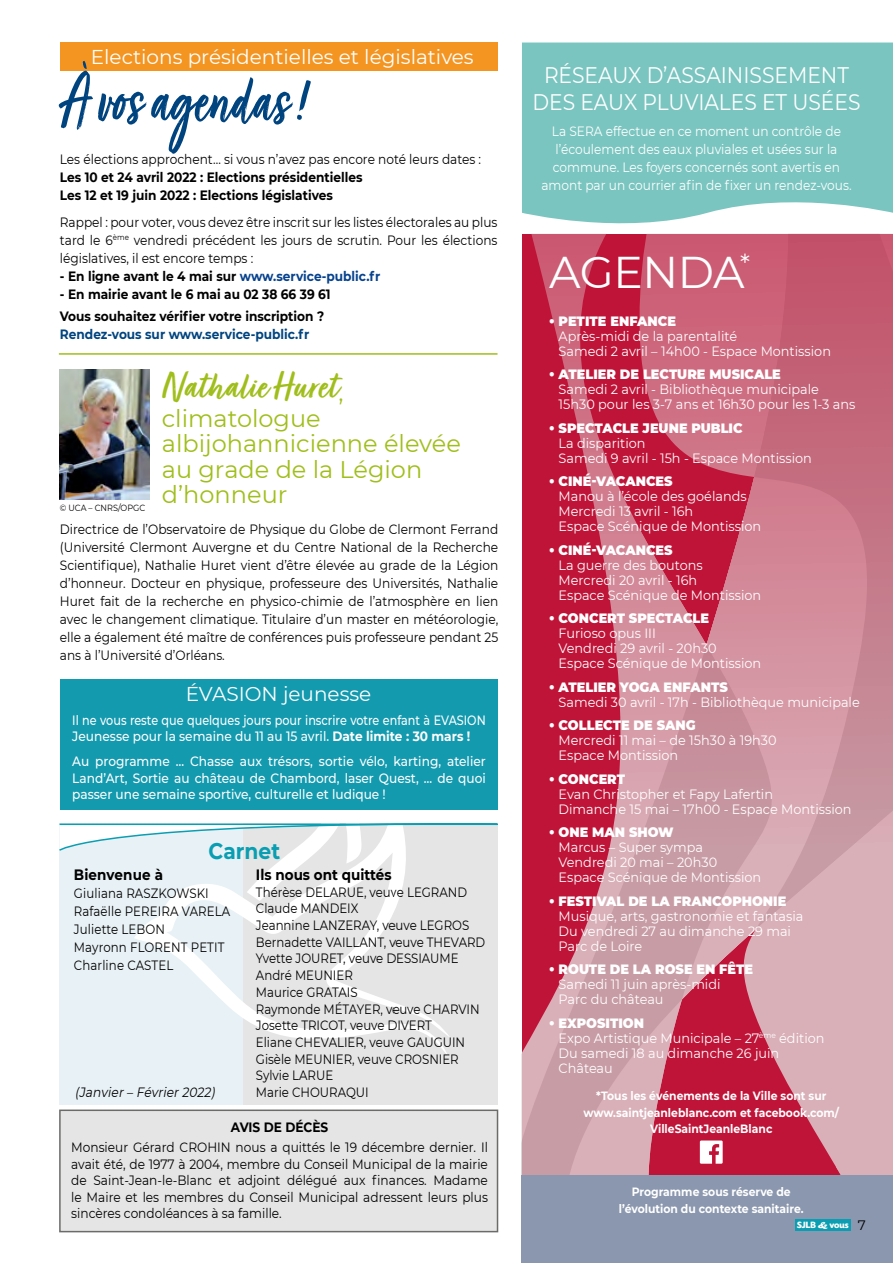
<style>
.page{position:relative;width:893px;height:1263px;background:#fff}
.page>*{position:absolute;margin:0;border:0;box-sizing:border-box;transform-origin:0 0}
.t1{font:75px "Turbinado Bold Pro";color:#00447f;scale:.8 1}
.t2{font:44.4px "Montserrat";letter-spacing:-.01em;color:#fff}
.t3{font:42px "Turbinado Bold Pro";color:#a0be1b}
.t4{font:24px/25.5px "Montserrat";color:#a0be1b}
.t5{font:22.5px/27px "Montserrat";color:#fff;text-align:center;scale:.9 1}
.t6{font:700 22.5px "Montserrat";color:#0a9eb2;scale:.9 1}
.t7{font:19.95px "Montserrat";color:#fff}
.t8{font:700 15px "Montserrat";color:#000;scale:.9 1}
.t9{font:13.5px/18px "Montserrat";color:#000;text-align:justify;scale:.9 1}
.t10{font:13.5px/15px "Montserrat";color:#fff;scale:.95 1}
.t11{font:13.5px/16.6px "Montserrat";color:#000;scale:.87 1}
.t12{font:700 13.5px/18px "Montserrat";color:#000;scale:.9 1}
.t13{font:900 13.5px "Montserrat";color:#fff;scale:.95 1}
.t14{font:13.5px/18px "Montserrat";color:#fff;text-align:center;scale:.9 1}
.t15{font:500 13.5px/16.5px "Montserrat";color:#fff;text-align:justify;scale:.9 1}
.t16{font:500 13.5px/16.5px "Montserrat";color:#fff;scale:.83 1}
.t17{font:700 13.5px "Montserrat";color:#00447f;scale:.9 1}
.t18{font:italic 13.5px "Montserrat";color:#000;scale:.9 1}
.t19{font:700 12px/16.5px "Montserrat";color:#fff;text-align:center;scale:.9 1}
.t20{font:700 9.6px "Today SHOP";color:#fff}
.t21{font:9px "Montserrat";color:#000;scale:.9 1}
.s1{color:#06428e}
.s2{font-family:"Montserrat";font-size:24px}
.s3{font-weight:700}
.s4{font-weight:900}
.s5{font-family:"Sarina";font-weight:400;font-size:9px}
.s6{font-family:"Montserrat";font-weight:400;font-size:13.65px;color:#000}
</style>
<div class="page">
<div style="left:60px;top:823px;width:183px;height:282px;background:#e8f1f5"></div>
<div style="left:243px;top:823px;width:254px;height:282px;background:#e5e5e5"></div>
<div style="left:59px;top:1109px;width:439px;height:123px;background:#e5e5e5;border:2px solid #6b6b6a"></div>
<svg style="left:134px;top:901px;width:315px;height:155px"></svg>
<svg style="left:59px;top:764px;width:439px;height:137px"></svg>
<hr style="left:0;top:0;width:1px;height:1263px;background:#ededed">
<svg style="left:522px;top:236px;width:117px;height:939px;background:#c54661"></svg>
<svg style="left:639px;top:236px;width:254px;height:939px;background:#c78"></svg>
<div style="left:60px;top:680px;width:437px;height:130px;background:#139aaf"></div>
<div style="left:522px;top:1175px;width:371px;height:88px;background:#8a97ae"></div>
<svg style="left:700px;top:1140px;width:23px;height:24px"></svg>
<div style="left:60px;top:43px;width:437px;height:28px;background:#f49522"></div>
<img style="left:60px;top:369px;width:89px;height:130px">
<hr style="left:59px;top:353px;width:438px;height:2px;background:#a0be1b">
<svg style="left:522px;top:43px;width:371px;height:193px;background:#89cac5"></svg>
<div style="left:795px;top:1220px;width:55px;height:11px;background:#0a9eb2"></div>
<h3 class="t7" style="left:91px;top:43px;width:384px">Elections présidentielles et législatives</h3>
<h1 class="t1" style="left:60px;top:60px;width:310px">À vos agendas !</h1>
<p class="t9" style="left:60px;top:150px;width:470px">Les élections approchent… si vous n’avez pas encore noté leurs dates :</p>
<p class="t12" style="left:60px;top:168px;width:338px">Les 10 et 24 avril 2022 : Elections présidentielles<br>Les 12 et 19 juin 2022 : Elections législatives</p>
<p class="t9" style="left:60px;top:212px;width:488px">Rappel : pour voter, vous devez être inscrit sur les listes électorales au plus tard le 6<sup>ème</sup> vendredi précédent les jours de scrutin. Pour les élections législatives, il est encore temps :</p>
<p class="t12" style="left:60px;top:266px;width:358px">- En ligne avant le 4 mai sur <span class="s1">www.service-public.fr</span></p>
<p class="t12" style="left:60px;top:282px;width:302px;line-height:22.2px">- En mairie avant le 6 mai au 02 38 66 39 61<br>Vous souhaitez vérifier votre inscription ?</p>
<p class="t17" style="left:60px;top:324px;width:279px">Rendez-vous sur www.service-public.fr</p>
<h3 class="t3" style="left:162px;top:364px;width:183px">Nathalie Huret<span class="s2">,</span></h3>
<h3 class="t4" style="left:162px;top:405px;width:300px">climatologue albijohannicienne élevée au grade de la Légion d’honneur</h3>
<p class="t9" style="left:60px;top:520px;width:489px">Directrice de l’Observatoire de Physique du Globe de Clermont Ferrand (Université Clermont Auvergne et du Centre National de la Recherche Scientifique), Nathalie Huret vient d’être élevée au grade de la Légion d’honneur. Docteur en physique, professeure des Universités, Nathalie Huret fait de la recherche en physico-chimie de l’atmosphère en lien avec le changement climatique. Titulaire d’un master en météorologie, elle a également été maître de conférences puis professeure pendant 25 ans à l’Université d’Orléans.</p>
<p class="t21" style="left:60px;top:501px;width:96px">© UCA – CNRS/OPGC</p>
<h3 class="t7" style="left:186px;top:680px;width:187px">ÉVASION jeunesse</h3>
<p class="t16" style="left:72px;top:711px;width:500px">Il ne vous reste que quelques jours pour inscrire votre enfant à EVASION<br>Jeunesse pour la semaine du 11 au 15 avril. <span class="s3">Date limite : 30 mars !</span></p>
<p class="t15" style="left:72px;top:752px;width:461px">Au programme … Chasse aux trésors, sortie vélo, karting, atelier Land’Art, Sortie au château de Chambord, laser Quest, … de quoi passer une semaine sportive, culturelle et ludique !</p>
<h3 class="t6" style="left:209px;top:835px;width:81px">Carnet</h3>
<p class="t8" style="left:256px;top:864px;width:152px">Ils nous ont quittés</p>
<p class="t11" style="left:256px;top:883px;width:265px">Thérèse DELARUE, veuve LEGRAND<br>Claude MANDEIX<br>Jeannine LANZERAY, veuve LEGROS<br>Bernadette VAILLANT, veuve THEVARD<br>Yvette JOURET, veuve DESSIAUME<br>André MEUNIER<br>Maurice GRATAIS<br>Raymonde MÉTAYER, veuve CHARVIN<br>Josette TRICOT, veuve DIVERT<br>Eliane CHEVALIER, veuve GAUGUIN<br>Gisèle MEUNIER, veuve CROSNIER<br>Sylvie LARUE</p>
<p class="t18" style="left:75px;top:1083px;width:161px">(Janvier– Février2022)</p>
<p class="t11" style="left:256px;top:1083px;width:131px">Marie CHOURAQUI</p>
<p class="t8" style="left:74px;top:864px;width:101px">Bienvenue à</p>
<p class="t11" style="left:74px;top:884px;width:181px;line-height:18px">Giuliana RASZKOWSKI<br>Rafaëlle PEREIRA VARELA<br>Juliette LEBON<br>Mayronn FLORENT PETIT<br>Charline CASTEL</p>
<p class="t12" style="left:231px;top:1117px;width:110px">AVIS DE DÉCÈS</p>
<p class="t9" style="left:71px;top:1139px;width:465px;line-height:16.5px">Monsieur Gérard CROHIN nous a quittés le 19 décembre dernier. Il avait été, de 1977 à 2004, membre du Conseil Municipal de la mairie de Saint-Jean-le-Blanc et adjoint délégué aux finances. Madame le Maire et les membres du Conseil Municipal adressent leurs plus sincères condoléances à sa famille.</p>
<h3 class="t5" style="left:532px;top:60px;width:366px">RÉSEAUX D’ASSAINISSEMENT<br>DES EAUX PLUVIALES ET USÉES</h3>
<p class="t14" style="left:541px;top:122px;width:346px">La SERA effectue en ce moment un contrôle de l’écoulement des eaux pluviales et usées sur la commune. Les foyers concernés sont avertis en amont par un courrier afin de fixer un rendez-vous.</p>
<h2 class="t2" style="left:549px;top:242px;width:202px">AGENDA<sup>*</sup></h2>
<p class="t13" style="left:549px;top:311px;width:135px">• PETITE ENFANCE</p>
<p class="t10" style="left:559px;top:328px;width:288px">Après-midi de la parentalité<br>Samedi 2 avril – 14h00 - Espace Montission</p>
<p class="t13" style="left:549px;top:364px;width:245px">• ATELIER DE LECTURE MUSICALE</p>
<p class="t10" style="left:559px;top:381px;width:314px">Samedi 2 avril - Bibliothèque municipale<br>15h30 pour les 3-7 ans et 16h30 pour les 1-3 ans</p>
<p class="t13" style="left:549px;top:418px;width:205px">• SPECTACLE JEUNE PUBLIC</p>
<p class="t10" style="left:559px;top:435px;width:268px">La disparition<br>Samedi 9 avril - 15h - Espace Montission</p>
<p class="t13" style="left:549px;top:471px;width:131px">• CINÉ-VACANCES</p>
<p class="t10" style="left:559px;top:489px;width:215px">Manou à l’école des goélands<br>Mercredi 13 avril - 16h<br>Espace Scénique de Montission</p>
<p class="t13" style="left:549px;top:540px;width:131px">• CINÉ-VACANCES</p>
<p class="t10" style="left:559px;top:557px;width:215px">La guerre des boutons<br>Mercredi 20 avril - 16h<br>Espace Scénique de Montission</p>
<p class="t13" style="left:549px;top:608px;width:170px">• CONCERT SPECTACLE</p>
<p class="t10" style="left:559px;top:626px;width:215px">Furioso opus III<br>Vendredi 29 avril - 20h30<br>Espace Scénique de Montission</p>
<p class="t13" style="left:549px;top:677px;width:190px">• ATELIER YOGA ENFANTS</p>
<p class="t10" style="left:559px;top:694px;width:319px">Samedi 30 avril - 17h - Bibliothèque municipale</p>
<p class="t13" style="left:549px;top:715px;width:156px">• COLLECTE DE SANG</p>
<p class="t10" style="left:559px;top:733px;width:231px">Mercredi 11 mai – de 15h30 à 19h30<br>Espace Montission</p>
<p class="t13" style="left:549px;top:769px;width:81px">• CONCERT</p>
<p class="t10" style="left:559px;top:786px;width:310px">Evan Christopher et Fapy Lafertin<br>Dimanche 15 mai – 17h00 - Espace Montission</p>
<p class="t13" style="left:549px;top:822px;width:133px">• ONE MAN SHOW</p>
<p class="t10" style="left:559px;top:840px;width:215px">Marcus – Super sympa<br>Vendredi 20 mai – 20h30<br>Espace Scénique de Montission</p>
<p class="t13" style="left:549px;top:891px;width:251px">• FESTIVAL DE LA FRANCOPHONIE</p>
<p class="t10" style="left:559px;top:908px;width:259px">Musique, arts, gastronomie et fantasia<br>Du vendredi 27 au dimanche 29 mai<br>Parc de Loire</p>
<p class="t13" style="left:549px;top:959px;width:216px">• ROUTE DE LA ROSE EN FÊTE</p>
<p class="t10" style="left:559px;top:977px;width:172px">Samedi 11 juin après-midi<br>Parc du château</p>
<p class="t10" style="left:559px;top:1015px;width:281px;text-indent:-9px"><span class="s4">• EXPOSITION<br></span>Expo Artistique Municipale – 27<sup>ème</sup> édition<br>Du samedi 18 au dimanche 26 juin<br>Château</p>
<p class="t19" style="left:583px;top:1087px;width:285px">*Tous les événements de la Ville sont sur www.saintjeanleblanc.com et facebook.com/<br>VilleSaintJeanleBlanc</p>
<p class="t19" style="left:619px;top:1183px;width:207px">Programme sous réserve de l’évolution du contexte sanitaire.</p>
<p class="t20" style="left:797px;top:1220px;width:70px">SJLB <span class="s5">&amp;</span> vous <span class="s6">7</span></p>
</div>
